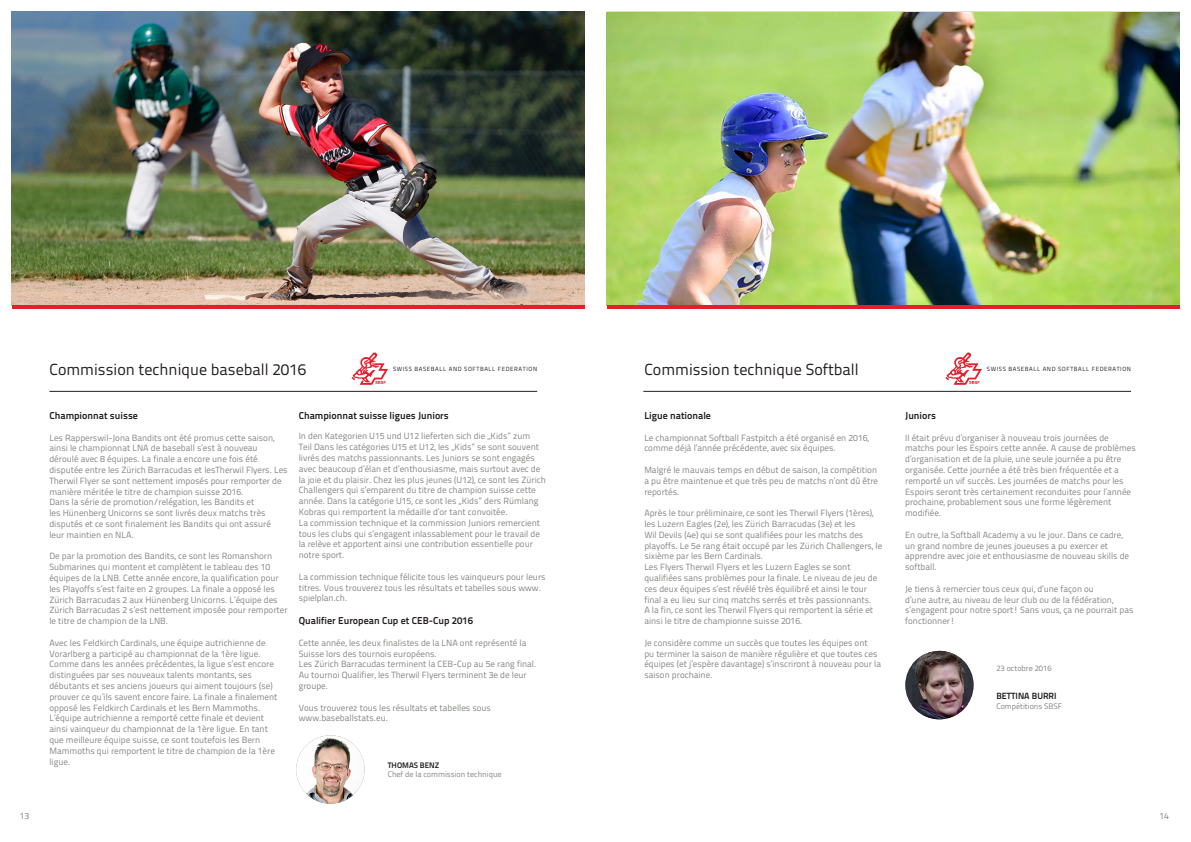
<style>
.page{position:relative;width:1191px;height:842px;background:#fff}
.page>*{position:absolute;margin:0;border:0;box-sizing:border-box;transform-origin:0 0}
.t1{font:16px "Titillium Text 22 L";color:#231f20}
.t2{font:700 10px "Titillium Text 22 L";color:#231f20}
.t3{font:9px/10.8px "Titillium Text 22 L";color:#828681}
.t4{font:700 9px "Titillium Text 22 L";color:#231f20}
.t5{font:8px "Titillium Text 22 L";color:#828681}
.t6{font:700 8px "Titillium Text 22 L";color:#231f20}
.t7{font:6px "Titillium Text 22 L";letter-spacing:.1em;color:#231f20}
</style>
<div class="page">
<img style="left:607px;top:12px;width:572px;height:293px">
<hr style="left:643px;top:391px;width:488px;height:1px;background:#231f20">
<hr style="left:607px;top:305px;width:572px;height:4px;background:#e61d2b">
<div style="left:905px;top:651px;width:68px;height:68px;background:#31343b;border-radius:50%"></div>
<img style="left:912px;top:651px;width:55px;height:68px">
<img style="left:12px;top:11px;width:573px;height:294px">
<hr style="left:12px;top:305px;width:573px;height:4px;background:#e61d2b">
<img style="left:296px;top:735px;width:68px;height:69px;border-radius:34px">
<hr style="left:49px;top:391px;width:488px;height:1px;background:#231f20">
<svg style="left:945px;top:352px;width:37px;height:33px"></svg>
<svg style="left:351px;top:352px;width:37px;height:33px"></svg>
<p class="t1" style="left:49px;top:357px;width:258px">Commission technique baseball 2016</p>
<p class="t2" style="left:49px;top:408px;width:90px">Championnat suisse</p>
<p class="t3" style="left:49px;top:431px;width:240px">Les Rapperswil-Jona Bandits ont été promus cette saison, ainsi le championnat LNA de baseball s’est à nouveau déroulé avec 8 équipes. La finale a encore une fois été disputée entre les Zürich Barracudas et lesTherwil Flyers. Les Therwil Flyer se sont nettement imposés pour remporter de manière méritée le titre de champion suisse 2016.</p>
<p class="t3" style="left:49px;top:496px;width:223px">Dans la série de promotion/relégation, les Bandits et<br>les Hünenberg Unicorns se sont livrés deux matchs très disputés et ce sont finalement les Bandits qui ont assuré leur maintien en NLA.</p>
<p class="t3" style="left:49px;top:550px;width:240px">De par la promotion des Bandits, ce sont les Romanshorn Submarines qui montent et complètent le tableau des 10 équipes de la LNB. Cette année encore, la qualification pour les Playoffs s’est faite en 2 groupes. La finale a opposé les Zürich Barracudas 2 aux Hünenberg Unicorns. L’équipe des Zürich Barracudas 2 s’est nettement imposée pour remporter le titre de champion de la LNB.</p>
<p class="t3" style="left:49px;top:637px;width:230px">Avec les Feldkirch Cardinals, une équipe autrichienne de Vorarlberg a participé au championnat de la 1ère ligue.<br>Comme dans les années précédentes, la ligue s’est encore distinguées par ses nouveaux talents montants, ses débutants et ses anciens joueurs qui aiment toujours (se) prouver ce qu’ils savent encore faire. La finale a finalement opposé les Feldkirch Cardinals et les Bern Mammoths.</p>
<p class="t3" style="left:49px;top:712px;width:227px">L’équipe autrichienne a remporté cette finale et devient ainsi vainqueur du championnat de la 1ère ligue. En tant que meilleure équipe suisse, ce sont toutefois les Bern Mammoths qui remportent le titre de champion de la 1ère ligue.</p>
<p class="t1" style="left:644px;top:357px;width:216px">Commission technique Softball</p>
<p class="t2" style="left:644px;top:408px;width:68px">Ligue nationale</p>
<p class="t3" style="left:644px;top:431px;width:226px">Le championnat Softball Fastpitch a été organisé en 2016, comme déjà l’année précédente, avec six équipes.</p>
<p class="t3" style="left:644px;top:464px;width:235px;text-align:justify">Malgré le mauvais temps en début de saison, la compétition a pu être maintenue et que très peu de matchs n’ont dû être reportés.</p>
<p class="t3" style="left:644px;top:507px;width:239px">Après le tour préliminaire, ce sont les Therwil Flyers (1ères), les Luzern Eagles (2e), les Zürich Barracudas (3e) et les<br>Wil Devils (4e) qui se sont qualifiées pour les matchs des playoffs. Le 5e rang était occupé par les Zürich Challengers, le sixième par les Bern Cardinals.</p>
<p class="t3" style="left:644px;top:561px;width:234px">Les Flyers Therwil Flyers et les Luzern Eagles se sont qualifiées sans problèmes pour la finale. Le niveau de jeu de ces deux équipes s’est révélé très équilibré et ainsi le tour final a eu lieu sur cinq matchs serrés et très passionnants.<br>A la fin, ce sont les Therwil Flyers qui remportent la série et ainsi le titre de championne suisse 2016.</p>
<p class="t3" style="left:644px;top:637px;width:238px">Je considère comme un succès que toutes les équipes ont<br>pu terminer la saison de manière régulière et que toutes ces équipes (et j’espère davantage) s’inscriront à nouveau pour la saison prochaine.</p>
<p class="t7" style="left:393px;top:364px;width:146px">SWISS BASEBALL AND SOFTBALL FEDERATION</p>
<p class="t7" style="left:987px;top:364px;width:146px">SWISS BASEBALL AND SOFTBALL FEDERATION</p>
<p class="t2" style="left:299px;top:408px;width:152px">Championnat suisse ligues Juniors</p>
<p class="t3" style="left:299px;top:430px;width:249px">In den Kategorien U15 und U12 lieferten sich die „Kids” zum<br>Teil Dans les catégories U15 et U12, les „Kids” se sont souvent livrés des matchs passionnants. Les Juniors se sont engagés avec beaucoup d’élan et d’enthousiasme, mais surtout avec de la joie et du plaisir. Chez les plus jeunes (U12), ce sont les Zürich Challengers qui s’emparent du titre de champion suisse cette année. Dans la catégorie U15, ce sont les „Kids” ders Rümlang Kobras qui remportent la médaille d’or tant convoitée.</p>
<p class="t3" style="left:299px;top:517px;width:243px">La commission technique et la commission Juniors remercient tous les clubs qui s’engagent inlassablement pour le travail de la relève et apportent ainsi une contribution essentielle pour notre sport.</p>
<p class="t3" style="left:299px;top:571px;width:248px">La commission technique félicite tous les vainqueurs pour leurs titres. Vous trouverez tous les résultats et tabelles sous www. spielplan.ch.</p>
<p class="t2" style="left:299px;top:613px;width:176px">Qualifier European Cup et CEB-Cup 2016</p>
<p class="t3" style="left:299px;top:637px;width:229px">Cette année, les deux finalistes de la LNA ont représenté la<br>Suisse lors des tournois européens.</p>
<p class="t3" style="left:299px;top:658px;width:239px">Les Zürich Barracudas terminent la CEB-Cup au 5e rang final.</p>
<p class="t3" style="left:299px;top:669px;width:230px">Au tournoi Qualifier, les Therwil Flyers terminent 3e de leur groupe.</p>
<p class="t3" style="left:299px;top:701px;width:194px">Vous trouverez tous les résultats et tabelles sous</p>
<p class="t3" style="left:299px;top:712px;width:91px">www.baseballstats.eu.</p>
<p class="t2" style="left:905px;top:408px;width:32px">Juniors</p>
<p class="t3" style="left:905px;top:431px;width:232px">Il était prévu d’organiser à nouveau trois journées de matchs pour les Espoirs cette année. A cause de problèmes d’organisation et de la pluie, une seule journée a pu être organisée. Cette journée a été très bien fréquentée et a remporté un vif succès. Les journées de matchs pour les Espoirs seront très certainement reconduites pour l’année prochaine, probablement sous une forme légèrement modifiée.</p>
<p class="t3" style="left:905px;top:529px;width:225px">En outre, la Softball Academy a vu le jour. Dans ce cadre, un grand nombre de jeunes joueuses a pu exercer et apprendre avec joie et enthousiasme de nouveau skills de softball.</p>
<p class="t3" style="left:905px;top:583px;width:230px">Je tiens à remercier tous ceux qui, d’une façon ou<br>d’une autre, au niveau de leur club ou de la fédération, s’engagent pour notre sport! Sans vous, ça ne pourrait pas fonctionner!</p>
<p class="t5" style="left:996px;top:662px;width:57px">23 octobre 2016</p>
<p class="t4" style="left:996px;top:689px;width:62px">BETTINA BURRI</p>
<p class="t5" style="left:996px;top:700px;width:67px">Compétitions SBSF</p>
<p class="t6" style="left:388px;top:759px;width:53px">THOMAS BENZ</p>
<p class="t5" style="left:388px;top:768px;width:115px">Chef de la commission technique</p>
<p class="t3" style="left:20px;top:810px;width:11px">13</p>
<p class="t3" style="left:1159px;top:810px;width:11px">14</p>
</div>
